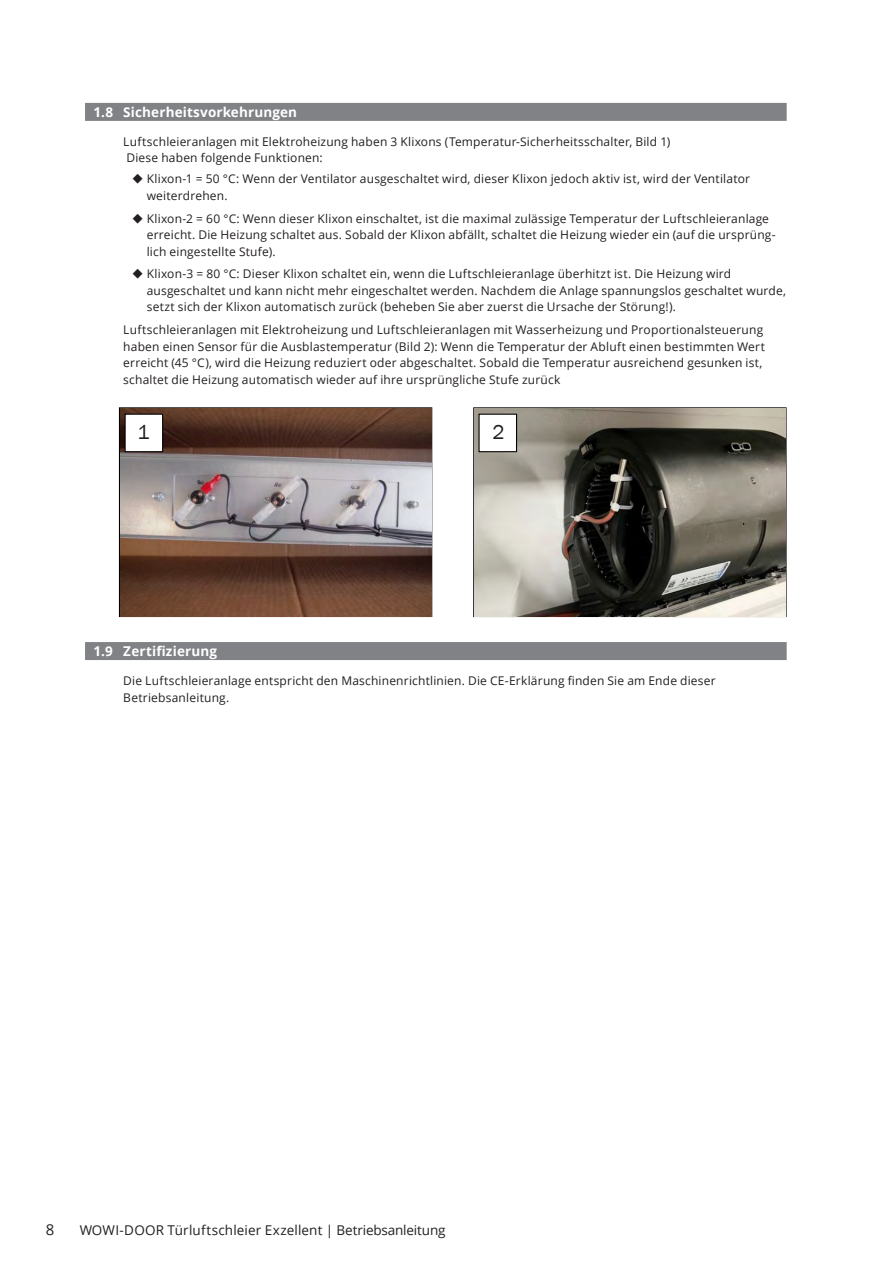
<style>
.page{position:relative;width:893px;height:1263px;background:#fff}
.page>*{position:absolute;margin:0;border:0;box-sizing:border-box;transform-origin:0 0}
.t1{font:20.7px "Franklin Gothic";color:#20201e}
.t2{font:15px "Open Sans";color:#231f20}
.t3{font:13.5px "Open Sans";letter-spacing:.005em;color:#231f20}
.t4{font:700 13.5px "Open Sans";letter-spacing:.01em;color:#fff}
.t5{font:12px/16.5px "Open Sans";letter-spacing:.015em;color:#231f20}
</style>
<div class="page">
<div style="left:85px;top:103px;width:702px;height:18px;background:#808285"></div>
<div style="left:85px;top:642px;width:702px;height:18px;background:#808285"></div>
<img style="left:120px;top:408px;width:311px;height:208px">
<img style="left:474px;top:408px;width:312px;height:208px">
<div style="left:125px;top:414px;width:38px;height:38px;background:#fff"></div>
<div style="left:125px;top:414px;width:38px;height:38px;border:1px solid #000"></div>
<div style="left:479px;top:414px;width:38px;height:38px;background:#fff"></div>
<div style="left:478px;top:414px;width:39px;height:38px;border:1px solid #000"></div>
<p class="t4" style="left:94px;top:102px;width:205px">1.8 Sicherheitsvorkehrungen</p>
<p class="t5" style="left:123px;top:133px;width:548px">Luftschleieranlagen mit Elektroheizung haben 3 Klixons (Temperatur-Sicherheitsschalter, Bild 1)<br>Diese haben folgende Funktionen:</p>
<p class="t5" style="left:147px;top:170px;width:605px">Klixon-1 = 50 °C: Wenn der Ventilator ausgeschaltet wird, dieser Klixon jedoch aktiv ist, wird der Ventilator weiterdrehen.</p>
<p class="t5" style="left:147px;top:210px;width:630px">Klixon-2 = 60 °C: Wenn dieser Klixon einschaltet, ist die maximal zulässige Temperatur der Luftschleieranlage erreicht. Die Heizung schaltet aus. Sobald der Klixon abfällt, schaltet die Heizung wieder ein (auf die ursprüng&shy;lich eingestellte Stufe).</p>
<p class="t5" style="left:147px;top:265px;width:641px">Klixon-3 = 80 °C: Dieser Klixon schaltet ein, wenn die Luftschleieranlage überhitzt ist. Die Heizung wird ausgeschaltet und kann nicht mehr eingeschaltet werden. Nachdem die Anlage spannungslos geschaltet wurde, setzt sich der Klixon automatisch zurück (beheben Sie aber zuerst die Ursache der Störung!).</p>
<p class="t5" style="left:123px;top:321px;width:643px">Luftschleieranlagen mit Elektroheizung und Luftschleieranlagen mit Wasserheizung und Proportionalsteuerung haben einen Sensor für die Ausblastemperatur (Bild 2): Wenn die Temperatur der Abluft einen bestimmten Wert erreicht (45 °C), wird die Heizung reduziert oder abgeschaltet. Sobald die Temperatur ausreichend gesunken ist, schaltet die Heizung automatisch wieder auf ihre ursprüngliche Stufe zurück</p>
<h1 class="t1" style="left:138px;top:419px;width:14px">1</h1>
<h1 class="t1" style="left:492px;top:419px;width:14px">2</h1>
<p class="t4" style="left:94px;top:641px;width:125px">1.9 Zertifizierung</p>
<p class="t5" style="left:123px;top:672px;width:594px">Die Luftschleieranlage entspricht den Maschinenrichtlinien. Die CE-Erklärung finden Sie am Ende dieser<br>Betriebsanleitung.</p>
<p class="t2" style="left:46px;top:1219px;width:10px">8</p>
<p class="t3" style="left:80px;top:1221px;width:367px">WOWI-DOOR Türluftschleier Exzellent | Betriebsanleitung</p>
</div>
